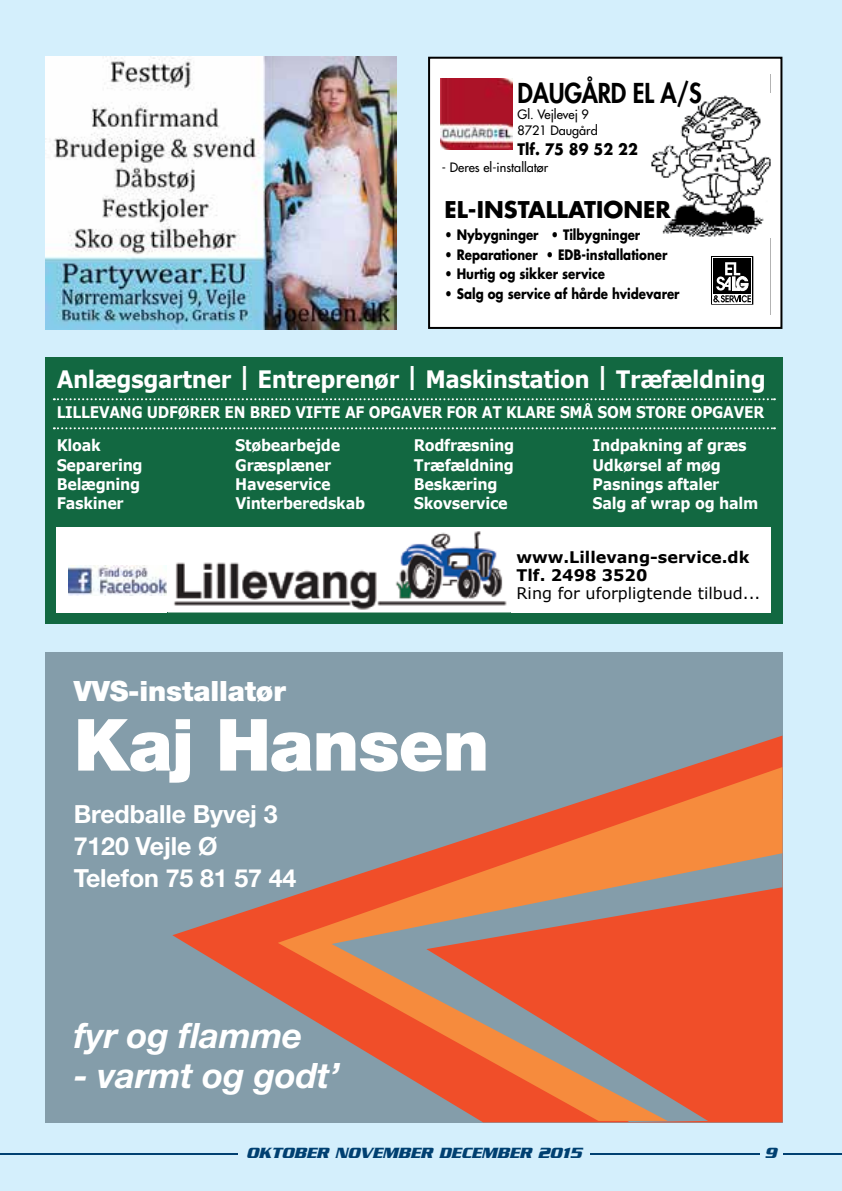
<style>
.page{position:relative;width:842px;height:1191px;background:#d4effc}
.page>*{position:absolute;margin:0;border:0;box-sizing:border-box;transform-origin:0 0}
.t1{font:900 72px "Helvetica Neue LT Std";letter-spacing:-.015em;color:#fff}
.t2{font:italic 700 35px "Helvetica Neue LT Std";letter-spacing:-.005em;color:#fff}
.t3{font:900 28px "Helvetica Neue LT Std";letter-spacing:-.005em;color:#fff}
.t4{font:800 26.6px "Futura";letter-spacing:-.01em;color:#000;scale:.9 1}
.t5{font:700 25px/32px "Helvetica Neue LT Std";letter-spacing:-.005em;color:#fff}
.t6{font:700 24px "Verdana";letter-spacing:-.02em;color:#fff;scale:.9 1}
.t7{font:700 22.4px "Futura";color:#000}
.t8{font:700 16px "Verdana";letter-spacing:-.02em;color:#fff;scale:.9 1}
.t9{font:700 16px/33.6px "Verdana";letter-spacing:-.02em;color:#fff;scale:.87 1}
.t10{font:700 16px/18px "Verdana";color:#000}
.t11{font:16px "Verdana";color:#000}
.t12{font:italic 700 16px "Serpentine";color:#004071}
.t13{font:700 15.4px "Futura";color:#000;scale:.93 1}
.t14{font:700 14px "Futura";color:#000;scale:.85 1}
.t15{font:12.6px/16.2px "Futura";color:#000}
</style>
<div class="page">
<hr style="left:0;top:1153px;width:842px;height:1px;background:#004071">
<div style="left:760px;top:1145px;width:22px;height:46px;background:#d4effc"></div>
<div style="left:429px;top:58px;width:352px;height:270px;background:#fff"></div>
<div style="left:428px;top:57px;width:354px;height:272px;border:2px solid #000"></div>
<img style="left:651px;top:95px;width:119px;height:142px">
<svg style="left:711px;top:256px;width:43px;height:49px"></svg>
<div style="left:711px;top:256px;width:42px;height:48px;border:1px solid #000"></div>
<div style="left:712px;top:257px;width:40px;height:46px;background:#fff"></div>
<div style="left:713px;top:258px;width:38px;height:36px;background:#000"></div>
<svg style="left:713px;top:262px;width:38px;height:40px"></svg>
<svg style="left:440px;top:78px;width:73px;height:72px"></svg>
<img style="left:440px;top:79px;width:72px;height:71px">
<img style="left:45px;top:57px;width:352px;height:272px">
<div style="left:238px;top:1145px;width:352px;height:46px;background:#d4effc"></div>
<div style="left:45px;top:652px;width:737px;height:471px;background:#849daa"></div>
<svg style="left:172px;top:735px;width:610px;height:264px"></svg>
<svg style="left:278px;top:767px;width:504px;height:321px"></svg>
<svg style="left:426px;top:887px;width:356px;height:235px;fill:#f04e29"></svg>
<div style="left:45px;top:357px;width:737px;height:267px;background:#126841"></div>
<div style="left:57px;top:527px;width:714px;height:85px;background:#fff"></div>
<img style="left:168px;top:531px;width:343px;height:82px">
<img style="left:68px;top:565px;width:102px;height:30px">
<svg style="left:54px;top:398px;width:721px;height:2px"></svg>
<svg style="left:54px;top:427px;width:721px;height:2px"></svg>
<h3 class="t4" style="left:517px;top:77px;width:206px">DAUGÅRD EL A/S</h3>
<p class="t15" style="left:517px;top:106px;width:82px">Gl. Vejlevej 9<br>8721 Daugård</p>
<p class="t13" style="left:517px;top:139px;width:131px">Tlf. 75 89 52 22</p>
<p class="t15" style="left:442px;top:159px;width:108px">- Deres el-installatør</p>
<h3 class="t7" style="left:444px;top:194px;width:228px">EL-INSTALLATIONER</h3>
<p class="t14" style="left:444px;top:226px;width:232px">• Nybygninger • Tilbygninger</p>
<p class="t14" style="left:444px;top:245px;width:264px">• Reparationer • EDB-installationer</p>
<p class="t14" style="left:444px;top:265px;width:190px">• Hurtig og sikker service</p>
<p class="t14" style="left:444px;top:284px;width:278px">• Salg og service af hårde hvidevarer</p>
<h3 class="t6" style="left:57px;top:362px;width:789px">Anlægsgartner <sup>|</sup> Entreprenør <sup>|</sup> Maskinstation <sup>|</sup> Træfældning</h3>
<p class="t9" style="left:57px;top:395px;width:815px">LILLEVANG UDFØRER EN BRED VIFTE AF OPGAVER FOR AT KLARE SMÅ SOM STORE OPGAVER<br>Kloak</p>
<p class="t8" style="left:235px;top:434px;width:118px">Støbearbejde</p>
<p class="t8" style="left:414px;top:434px;width:113px">Rodfræsning</p>
<p class="t8" style="left:592px;top:434px;width:173px">Indpakning af græs</p>
<p class="t8" style="left:57px;top:453px;width:97px">Separering</p>
<p class="t8" style="left:235px;top:453px;width:108px">Græsplæner</p>
<p class="t8" style="left:414px;top:453px;width:113px">Træfældning</p>
<p class="t8" style="left:592px;top:453px;width:144px">Udkørsel af møg</p>
<p class="t8" style="left:57px;top:473px;width:94px">Belægning</p>
<p class="t8" style="left:235px;top:473px;width:107px">Haveservice</p>
<p class="t8" style="left:414px;top:473px;width:94px">Beskæring</p>
<p class="t8" style="left:592px;top:473px;width:142px">Pasnings aftaler</p>
<p class="t8" style="left:57px;top:492px;width:76px">Faskiner</p>
<p class="t8" style="left:235px;top:492px;width:146px">Vinterberedskab</p>
<p class="t8" style="left:414px;top:492px;width:106px">Skovservice</p>
<p class="t8" style="left:592px;top:492px;width:186px">Salg af wrap og halm</p>
<h3 class="t3" style="left:74px;top:674px;width:214px">VVS-installatør</h3>
<h1 class="t1" style="left:74px;top:702px;width:417px">Kaj Hansen</h1>
<h3 class="t5" style="left:74px;top:797px;width:224px">Bredballe Byvej 3<br>7120 Vejle Ø<br>Telefon 75 81 57 44</h3>
<p class="t10" style="left:516px;top:547px;width:235px">www.Lillevang-service.dk<br>Tlf. 2498 3520</p>
<p class="t11" style="left:516px;top:582px;width:245px">Ring for uforpligtende tilbud...</p>
<h2 class="t2" style="left:74px;top:1014px;width:230px">fyr og flamme</h2>
<h2 class="t2" style="left:74px;top:1054px;width:267px">- varmt og godt’</h2>
<p class="t12" style="left:246px;top:1143px;width:337px">OKTOBER NOVEMBER DECEMBER 2015</p>
<p class="t12" style="left:765px;top:1143px;width:14px">9</p>
</div>
